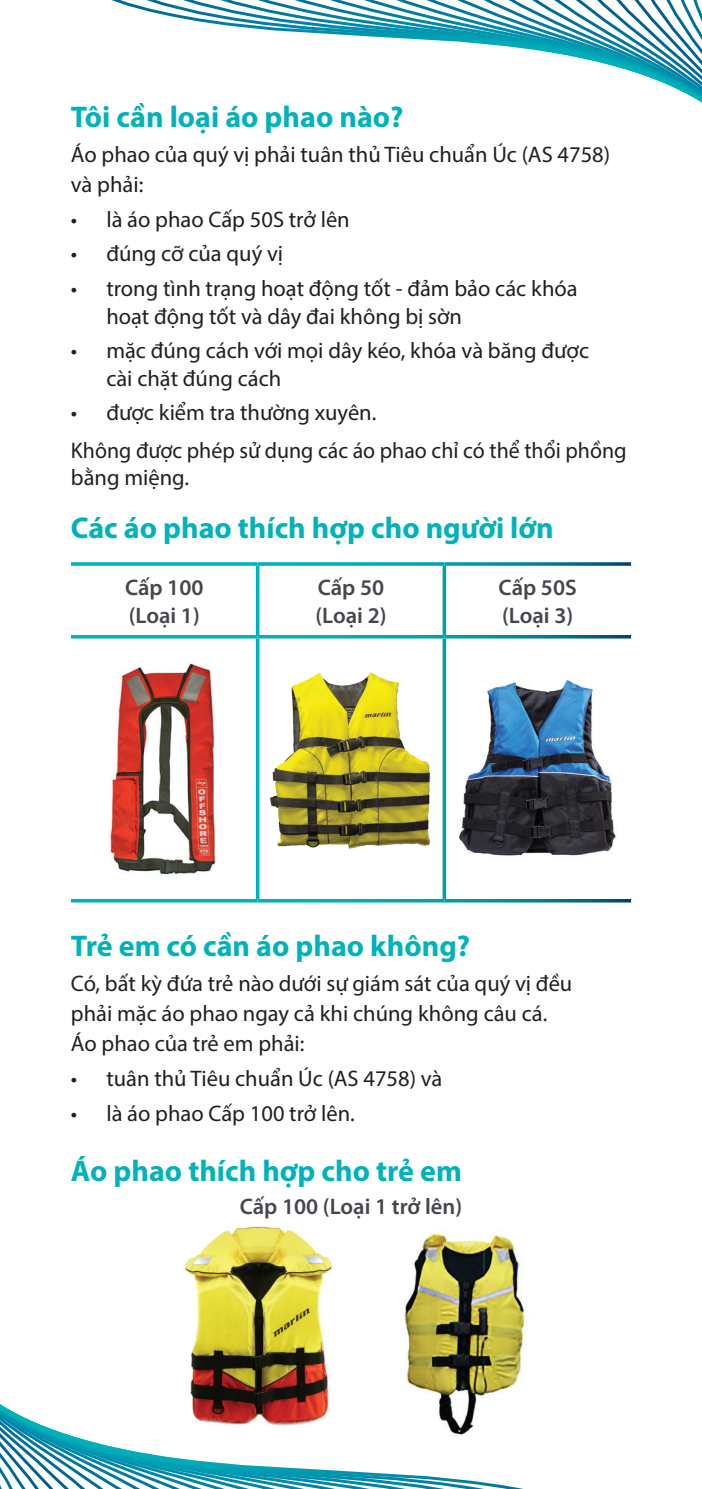
<style>
.page{position:relative;width:702px;height:1489px;background:#fff}
.page>*{position:absolute;margin:0;border:0;box-sizing:border-box;transform-origin:0 0}
.Heading_2{font:700 30px "Myriad Pro";color:#00b2b9}
.Before_Dots{font:22.5px/30px "Myriad Pro";color:#231f20}
.Emphasis{font:600 22.5px "Myriad Pro";color:#46464d}
.Body{font:22.5px/27.5px "Myriad Pro";color:#231f20}
</style>
<div class="page">
<img style="left:185px;top:1226px;width:147px;height:152px">
<img style="left:403px;top:1233px;width:123px;height:153px">
<svg style="left:442px;top:565px;width:4px;height:70px"></svg>
<svg style="left:442px;top:638px;width:4px;height:260px"></svg>
<svg style="left:71px;top:898px;width:186px;height:4px"></svg>
<svg style="left:257px;top:898px;width:187px;height:4px"></svg>
<svg style="left:444px;top:898px;width:187px;height:4px"></svg>
<img style="left:110px;top:663px;width:106px;height:212px">
<img style="left:270px;top:672px;width:161px;height:177px">
<img style="left:459px;top:680px;width:157px;height:176px">
<svg style="left:693px;top:0;width:9px;height:102px"></svg>
<svg style="left:683px;top:0;width:10px;height:97px"></svg>
<svg style="left:673px;top:0;width:10px;height:92px"></svg>
<svg style="left:111px;top:0;width:562px;height:87px"></svg>
<svg style="left:190px;top:1380px;width:286px;height:6px"></svg>
<svg style="left:190px;top:1386px;width:322px;height:6px"></svg>
<svg style="left:190px;top:1392px;width:304px;height:6px"></svg>
<svg style="left:192px;top:1398px;width:285px;height:6px"></svg>
<svg style="left:0;top:1404px;width:476px;height:84px"></svg>
<svg style="left:9px;top:1409px;width:467px;height:79px"></svg>
<svg style="left:19px;top:1414px;width:457px;height:74px"></svg>
<svg style="left:28px;top:1419px;width:490px;height:69px"></svg>
<p class="Heading_2" style="left:71px;top:97px;width:334px">Tôi cần loại áo phao nào?</p>
<p class="Before_Dots" style="left:71px;top:139px;width:540px">Áo phao của quý vị phải tuân thủ Tiêu chuẩn Úc (AS 4758) và phải:</p>
<p class="Before_Dots" style="left:71px;top:204px;width:280px">• là áo phao Cấp 50S trở lên</p>
<p class="Before_Dots" style="left:71px;top:238px;width:214px">• đúng cỡ của quý vị</p>
<p class="Before_Dots" style="left:106px;top:274px;width:473px;line-height:27.5px;text-indent:-35px">• trong tình trạng hoạt động tốt - đảm bảo các khóa hoạt động tốt và dây đai không bị sờn</p>
<p class="Before_Dots" style="left:106px;top:336px;width:484px;line-height:27.5px;text-indent:-35px">• mặc đúng cách với mọi dây kéo, khóa và băng được cài chặt đúng cách</p>
<p class="Before_Dots" style="left:71px;top:397px;width:307px">• được kiểm tra thường xuyên.</p>
<p class="Body" style="left:71px;top:436px;width:557px">Không được phép sử dụng các áo phao chỉ có thể thổi phồng bằng miệng.</p>
<p class="Heading_2" style="left:71px;top:508px;width:484px">Các áo phao thích hợp cho người lớn</p>
<p class="Emphasis" style="left:125px;top:573px;width:80px">Cấp 100</p>
<p class="Emphasis" style="left:129px;top:600px;width:72px">(Loại 1)</p>
<p class="Emphasis" style="left:318px;top:573px;width:68px">Cấp 50</p>
<p class="Emphasis" style="left:315px;top:600px;width:72px">(Loại 2)</p>
<p class="Emphasis" style="left:498px;top:573px;width:80px">Cấp 50S</p>
<p class="Emphasis" style="left:502px;top:600px;width:72px">(Loại 3)</p>
<p class="Heading_2" style="left:71px;top:926px;width:401px">Trẻ em có cần áo phao không?</p>
<p class="Before_Dots" style="left:71px;top:968px;width:503px">Có, bất kỳ đứa trẻ nào dưới sự giám sát của quý vị đều phải mặc áo phao ngay cả khi chúng không câu cá.<br>Áo phao của trẻ em phải:</p>
<p class="Before_Dots" style="left:71px;top:1062px;width:373px">• tuân thủ Tiêu chuẩn Úc (AS 4758) và</p>
<p class="Before_Dots" style="left:71px;top:1097px;width:285px">• là áo phao Cấp 100 trở lên.</p>
<p class="Heading_2" style="left:71px;top:1151px;width:392px">Áo phao thích hợp cho trẻ em</p>
<p class="Emphasis" style="left:240px;top:1191px;width:224px">Cấp 100 (Loại 1 trở lên)</p>
</div>
